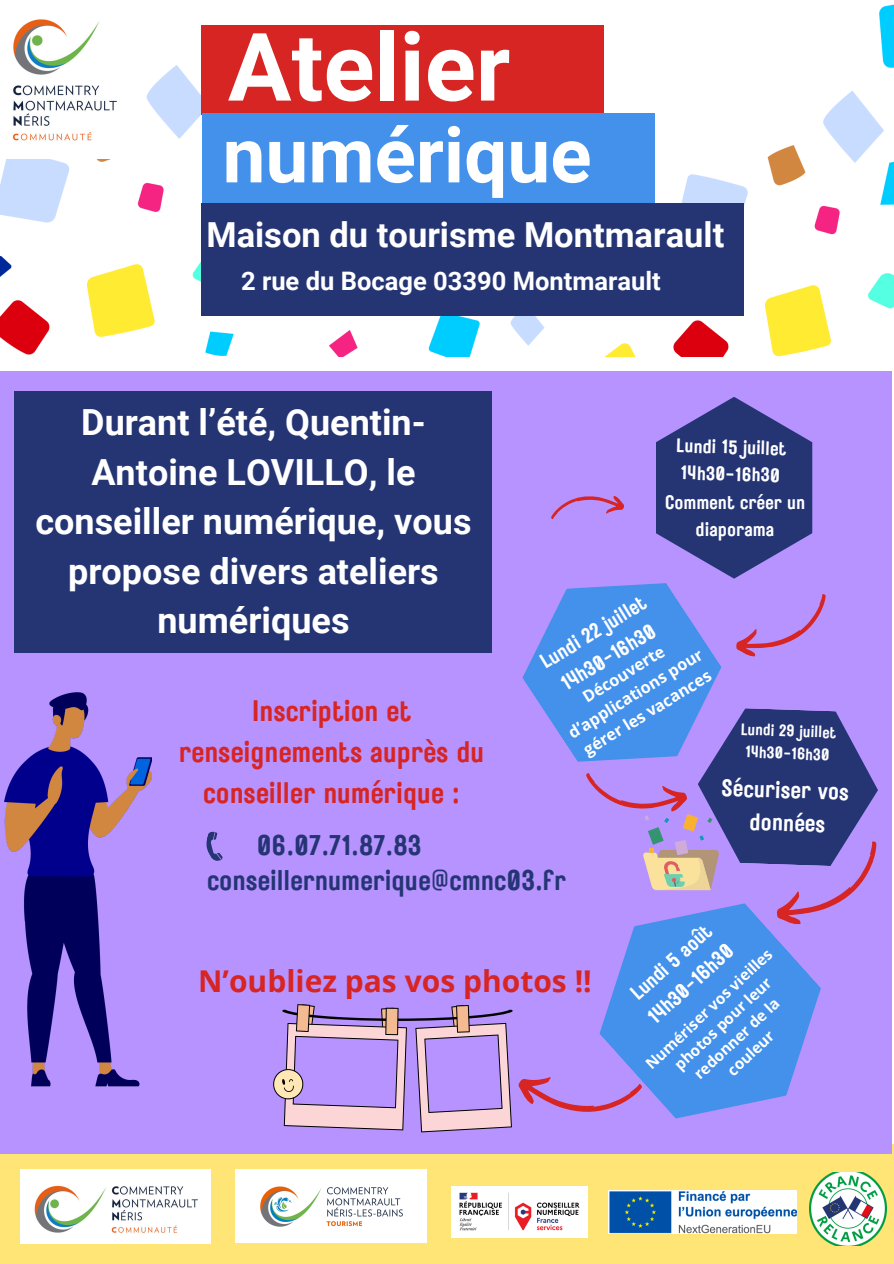
<style>
.page{position:relative;width:894px;height:1264px;background:#fff}
.page>*{position:absolute;margin:0;border:0;box-sizing:border-box;transform-origin:0 0}
.t1{font:700 94.5px "Roboto";color:#fff}
.t2{font:700 76.5px "Roboto";color:#fff}
.t3{font:700 36px/49.5px "Roboto";color:#fff;text-align:center}
.t4{font:700 34.5px "Roboto";color:#fff}
.t5{font:700 30px "Open Sans";color:#d72523}
.t6{font:29.7px/41px "Rustic Printed";color:#d72523;text-align:center}
.t7{font:28.5px "Rustic Printed";color:#253574}
.t8{font:700 25.5px "Roboto";color:#fff}
.t9{font:24px "Rustic Printed";color:#fff}
.t10{font:21px "Rustic Printed";color:#fff}
.t11{font:19.5px/27px "Rustic Printed";color:#fff;text-align:center}
.t12{font:16.5px "Rustic Printed";color:#fff}
.t13{font:700 16.05px/22.5px "Open Sans";color:#fff;text-align:center}
.t14{font:700 15.15px/20.2px "Open Sans";color:#fff;text-align:center}
</style>
<div class="page">
<div style="left:0;top:1144px;width:893px;height:119px;background:#ffe476"></div>
<img style="left:21px;top:1169px;width:190px;height:74px">
<img style="left:809px;top:1172px;width:77px;height:73px">
<img style="left:0;top:25px;width:202px;height:330px">
<img style="left:205px;top:4px;width:688px;height:353px">
<div style="left:202px;top:25px;width:401px;height:90px;background:#d72523"></div>
<div style="left:202px;top:113px;width:452px;height:92px;background:#4391eb"></div>
<div style="left:202px;top:203px;width:541px;height:113px;background:#253574"></div>
<div style="left:0;top:371px;width:891px;height:782px;background:#b793ff"></div>
<div style="left:15px;top:391px;width:477px;height:261px;background:#253574"></div>
<img style="left:4px;top:692px;width:148px;height:394px">
<svg style="left:609px;top:936px;width:211px;height:182px;fill:#4391eb"></svg>
<svg style="left:206px;top:831px;width:17px;height:30px"></svg>
<img style="left:451px;top:1186px;width:136px;height:51px">
<img style="left:608px;top:1190px;width:188px;height:43px">
<svg style="left:273px;top:1004px;width:369px;height:128px"></svg>
<svg style="left:522px;top:397px;width:370px;height:539px"></svg>
<div style="left:235px;top:1169px;width:192px;height:74px;background:#fff"></div>
<img style="left:260px;top:1186px;width:143px;height:41px">
<img style="left:0;top:19px;width:132px;height:140px">
<p class="t1" style="left:228px;top:13px;width:284px">Atelier</p>
<p class="t2" style="left:222px;top:111px;width:370px">numérique</p>
<p class="t4" style="left:206px;top:214px;width:519px">Maison du tourisme Montmarault</p>
<p class="t8" style="left:241px;top:266px;width:421px">2 rue du Bocage 03390 Montmarault</p>
<h2 class="t3" style="left:35px;top:398px;width:437px">Durant l’été, Quentin-<br>Antoine LOVILLO, le conseiller numérique, vous propose divers ateliers numériques</h2>
<p class="t11" style="left:676px;top:431px;width:112px;rotate:2deg">Lundi 15 juillet</p>
<p class="t11" style="left:681px;top:458px;width:101px;rotate:2deg">14h30-16h30</p>
<p class="t11" style="left:664px;top:488px;width:142px">Comment créer un diaporama</p>
<h3 class="t10" style="left:534px;top:650px;width:122px;rotate:-31deg">Lundi 22 juil et</h3>
<p class="t10" style="left:555px;top:672px;width:109px;rotate:-31deg">14h30-16h30</p>
<h5 class="t13" style="left:551px;top:705px;width:156px;rotate:-32deg">Découverte d’applications pour gérer les vacances</h5>
<h3 class="t6" style="left:179px;top:689px;width:307px">Inscription et renseignements auprès du conseiller numérique :</h3>
<p class="t12" style="left:740px;top:718px;width:97px;rotate:2deg">Lundi 29 juillet</p>
<h5 class="t12" style="left:745px;top:740px;width:86px;rotate:2deg">14h30-16h30</h5>
<p class="t9" style="left:722px;top:771px;width:129px;rotate:2deg">Sécuriser vos</p>
<p class="t9" style="left:749px;top:805px;width:77px;rotate:2deg">données</p>
<p class="t7" style="left:257px;top:825px;width:166px">06.07.71.87.83</p>
<p class="t7" style="left:207px;top:861px;width:361px">conseillernumerique@cmnc03.fr</p>
<p class="t5" style="left:198px;top:959px;width:395px">N’oubliez pas vos photos !!</p>
<p class="t10" style="left:623px;top:985px;width:103px;rotate:-42deg">Lundi 5 août</p>
<h5 class="t10" style="left:641px;top:1008px;width:109px;rotate:-42deg">14h30-16h30</h5>
<h4 class="t14" style="left:640px;top:1058px;width:169px;rotate:-43deg">Numériser vos vieilles photos pour leur redonner de la couleur</h4>
</div>
